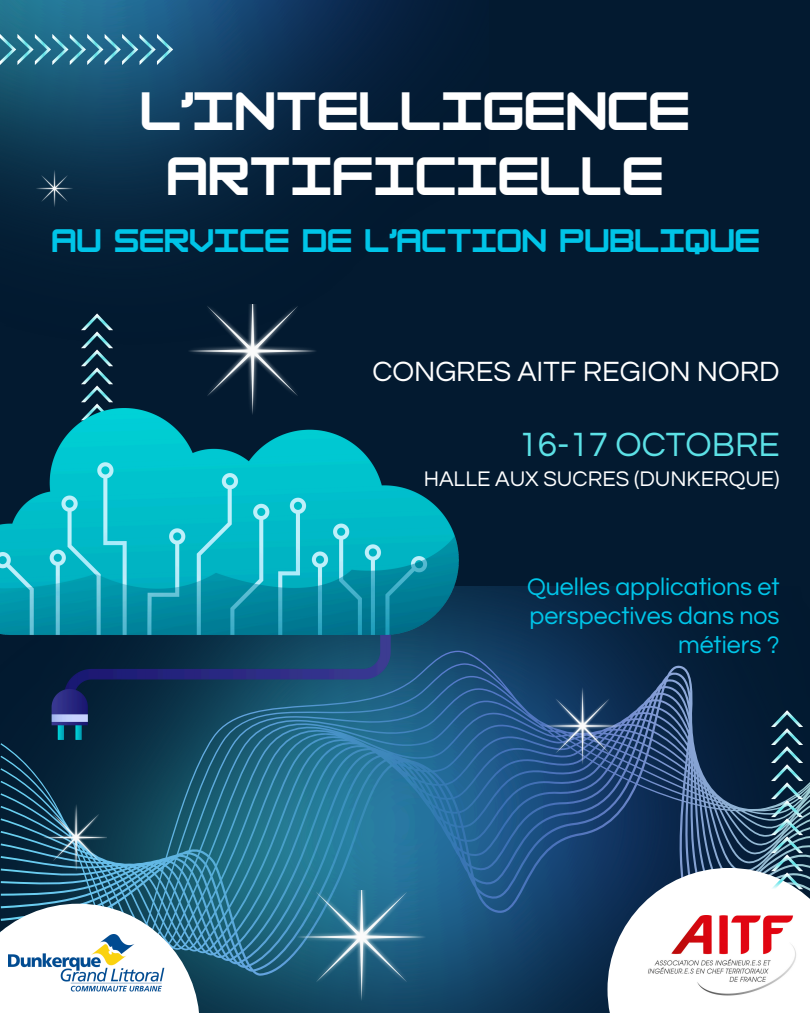
<style>
.page{position:relative;width:810px;height:1013px;background:#fff}
.page>*{position:absolute;margin:0;border:0;box-sizing:border-box;transform-origin:0 0}
.t1{font:700 47.1px/65.2px "HK Modular";color:#fff;text-align:center}
.t2{font:35px "Questrial";color:#5ce1e6}
.t3{font:29px "Questrial";color:#fff}
.t4{font:700 28.5px "HK Modular";color:#00c5e8}
.t5{font:25px/29.2px "Questrial";color:#00c5e8;text-align:right}
.t6{font:22px "Questrial";color:#fff}
</style>
<div class="page">
<div style="left:0;top:0;width:810px;height:1012px;background:#031a30"></div>
<img style="left:0;top:586px;width:810px;height:426px">
<img style="left:0;top:0;width:432px;height:314px">
<svg style="left:0;top:34px;width:173px;height:31px;background:#3b809b"></svg>
<svg style="left:81px;top:314px;width:32px;height:94px"></svg>
<img style="left:295px;top:890px;width:132px;height:112px">
<img style="left:42px;top:803px;width:64px;height:68px">
<img style="left:543px;top:687px;width:78px;height:78px">
<img style="left:36px;top:169px;width:38px;height:38px">
<svg style="left:608px;top:868px;width:202px;height:144px;background:#c7cfd7"></svg>
<img style="left:633px;top:915px;width:165px;height:82px">
<img style="left:0;top:408px;width:458px;height:331px">
<svg style="left:771px;top:710px;width:32px;height:179px"></svg>
<img style="left:186px;top:305px;width:132px;height:112px">
<svg style="left:0;top:903px;width:200px;height:109px;background:#bbced6"></svg>
<img style="left:8px;top:934px;width:156px;height:57px">
<h1 class="t1" style="left:140px;top:79px;width:551px">L’INTELLIGENCE<br>ARTIFICIELLE</h1>
<h4 class="t4" style="left:51px;top:223px;width:710px">AU SERVICE DE L’ACTION PUBLIQUE</h4>
<p class="t3" style="left:372px;top:357px;width:409px">CONGRES AITF REGION NORD</p>
<p class="t2" style="left:519px;top:427px;width:263px">16-17 OCTOBRE</p>
<p class="t6" style="left:424px;top:467px;width:357px">HALLE AUX SUCRES (DUNKERQUE)</p>
<p class="t5" style="left:527px;top:572px;width:254px">Quelles applications et perspectives dans nos métiers ?</p>
</div>
